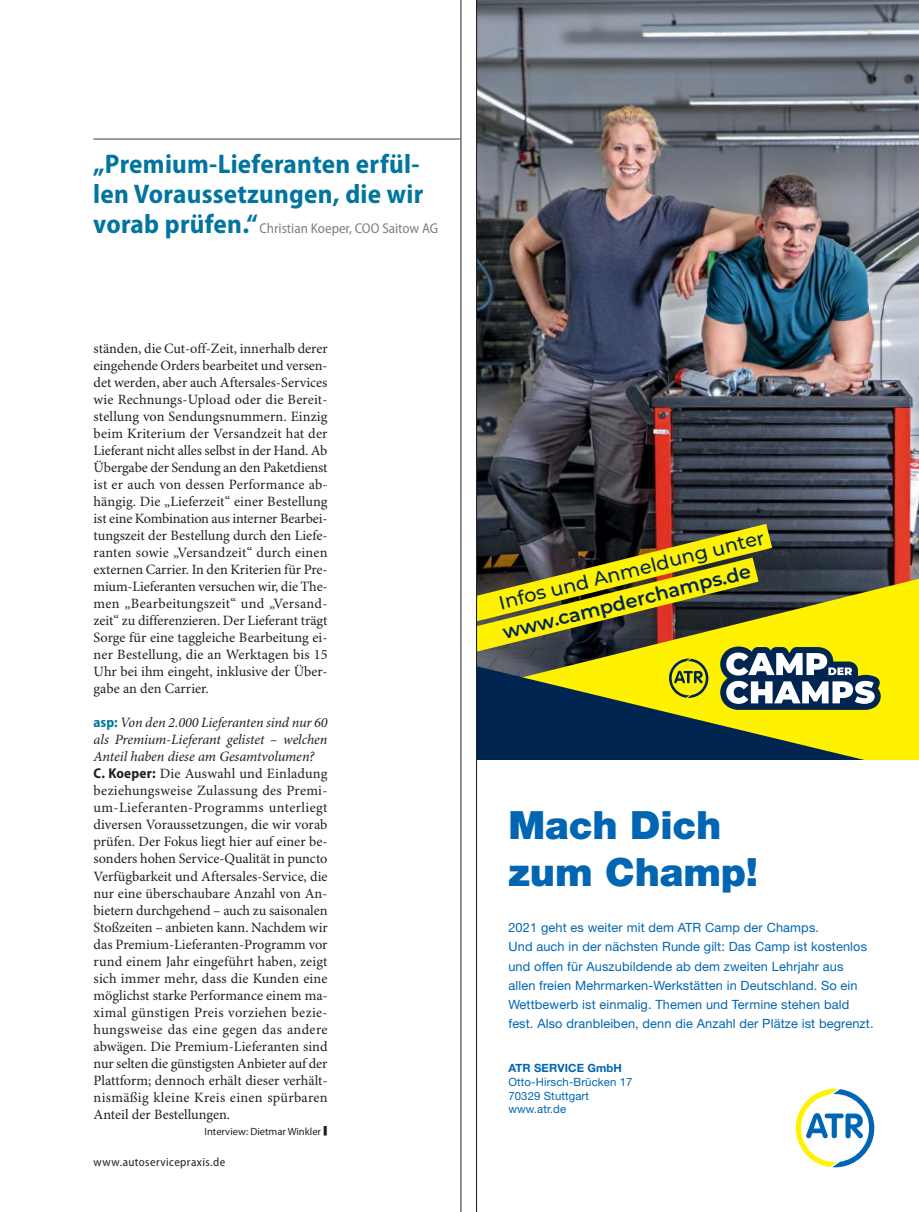
<style>
.page{position:relative;width:919px;height:1212px;background:#fff}
.page>*{position:absolute;margin:0;border:0;box-sizing:border-box;transform-origin:0 0}
.t1{font:900 39px/46.5px "Helvetica Neue LT Pro";letter-spacing:-.005em;color:#0066b3}
.t2{font:32.7px "Minion Pro";color:#231f20;scale:.33 1}
.t3{font:700 semi-condensed 27px/30px "Myriad Pro";letter-spacing:.01em;color:#00759f}
.t4{font:500 19.2px "Montserrat";color:#002551}
.t5{font:600 19.2px "Montserrat";color:#002551}
.t6{font:14.25px/17px "Minion Pro";color:#231f20;text-align:justify}
.t7{font:semi-condensed 14.25px "Myriad Pro";color:#7e7f81}
.t8{font:12.75px/19.2px "Helvetica Neue LT Pro";letter-spacing:.01em;color:#0066b3}
.t9{font:semi-condensed 12px "Myriad Pro";letter-spacing:.035em;color:#231f20}
.t10{font:11.4px/13.6px "Helvetica Neue LT Pro";letter-spacing:.01em;color:#0066b3}
.t11{font:700 11.4px "Helvetica Neue LT Pro";letter-spacing:.01em;color:#0066b3}
.t12{font:10.5px "Myriad Pro";color:#231f20}
.s1{font-weight:700;font-size:27px;color:#00759f}
.s2{font-family:"Myriad Pro";font-weight:700;font-stretch:semi-condensed;color:#00759f}
.s3{font-style:italic}
.s4{font-family:"Myriad Pro";font-weight:700;font-stretch:semi-condensed}
</style>
<div class="page">
<hr style="left:460px;top:0;width:1px;height:1212px;background:#231f20">
<hr style="left:93px;top:138px;width:367px;height:2px;background:#7e7f81">
<img style="left:477px;top:0;width:441px;height:579px">
<div style="left:880px;top:579px;width:38px;height:87px;background:#fff200"></div>
<svg style="left:477px;top:666px;width:441px;height:94px;background:#667730"></svg>
<svg style="left:477px;top:506px;width:322px;height:33px;background:#3b3631"></svg>
<svg style="left:477px;top:539px;width:403px;height:171px;background:#918f2d"></svg>
<svg style="left:795px;top:1089px;width:79px;height:78px"></svg>
<hr style="left:476px;top:0;width:1px;height:1212px;background:#231f20">
<h3 class="t3" style="left:93px;top:152px;width:331px">„Premium-Lieferanten erfül&shy;len Voraussetzungen, die wir</h3>
<p class="t7" style="left:93px;top:223px;width:346px"><span class="s1">vorab prüfen.“</span> Christian Koeper, COO Saitow AG</p>
<p class="t6" style="left:94px;top:341px;width:235px">ständen, die Cut-off-Zeit, innerhalb derer eingehende Orders bearbeitet und versen&shy;det werden, aber auch Aftersales-Services wie Rechnungs-Upload oder die Bereit&shy;stellung von Sendungsnummern. Einzig beim Kriterium der Versandzeit hat der Lieferant nicht alles selbst in der Hand. Ab Übergabe der Sendung an den Paketdienst ist er auch von dessen Performance ab&shy;hängig. Die „Lieferzeit“ einer Bestellung ist eine Kombination aus interner Bearbei&shy;tungszeit der Bestellung durch den Liefe&shy;ranten sowie „Versandzeit“ durch einen externen Carrier. In den Kriterien für Pre&shy;mium-Lieferanten versuchen wir, die The&shy;men „Bearbeitungszeit“ und „Versand&shy;zeit“ zu differenzieren. Der Lieferant trägt Sorge für eine taggleiche Bearbeitung ei&shy;ner Bestellung, die an Werktagen bis 15<br>Uhr bei ihm eingeht, inklusive der Über&shy;gabe an den Carrier.</p>
<p class="t6" style="left:94px;top:715px;width:236px;text-align:left"><span class="s2">asp:</span> <span class="s3">Von den 2.000 Lieferanten sind nur 60 als Premium-Lieferant gelistet – welchen Anteil haben diese am Gesamtvolumen?<br></span><span class="s4">C. Koeper:</span> Die Auswahl und Einladung beziehungsweise Zulassung des Premi&shy;um-Lieferanten-Programms unterliegt diversen Voraussetzungen, die wir vorab prüfen. Der Fokus liegt hier auf einer be&shy;sonders hohen Service-Qualität in puncto Verfügbarkeit und Aftersales-Service, die nur eine überschaubare Anzahl von An&shy;bietern durchgehend – auch zu saisonalen Stoßzeiten – anbieten kann. Nachdem wir das Premium-Lieferanten-Programm vor rund einem Jahr eingeführt haben, zeigt sich immer mehr, dass die Kunden eine möglichst starke Performance einem ma&shy;ximal günstigen Preis vorziehen bezie&shy;hungsweise das eine gegen das andere abwägen. Die Premium-Lieferanten sind nur selten die günstigsten Anbieter auf der Plattform; dennoch erhält dieser verhält&shy;nismäßig kleine Kreis einen spürbaren Anteil der Bestellungen.</p>
<p class="t12" style="left:204px;top:1126px;width:118px">Interview: Dietmar Winkler</p>
<h2 class="t2" style="left:323px;top:1116px;width:15px">■</h2>
<p class="t9" style="left:94px;top:1157px;width:133px">www.autoservicepraxis.de</p>
<h3 class="t4" style="left:497px;top:594px;width:274px;rotate:-14deg">Infos und Anmeldung unter</h3>
<h3 class="t5" style="left:500px;top:622px;width:256px;rotate:-14deg">www.campderchamps.de</h3>
<h1 class="t1" style="left:508px;top:803px;width:251px">Mach Dich zum Champ!</h1>
<p class="t8" style="left:508px;top:920px;width:366px">2021 geht es weiter mit dem ATR Camp der Champs.<br>Und auch in der nächsten Runde gilt: Das Camp ist kostenlos und offen für Auszubildende ab dem zweiten Lehrjahr aus allen freien Mehrmarken-Werkstätten in Deutschland. So ein Wettbewerb ist einmalig. Themen und Termine stehen bald fest. Also dranbleiben, denn die Anzahl der Plätze ist begrenzt.</p>
<p class="t11" style="left:508px;top:1061px;width:115px">ATR SERVICE GmbH</p>
<p class="t10" style="left:508px;top:1076px;width:126px">Otto-Hirsch-Brücken 17<br>70329 Stuttgart www.atr.de</p>
</div>
